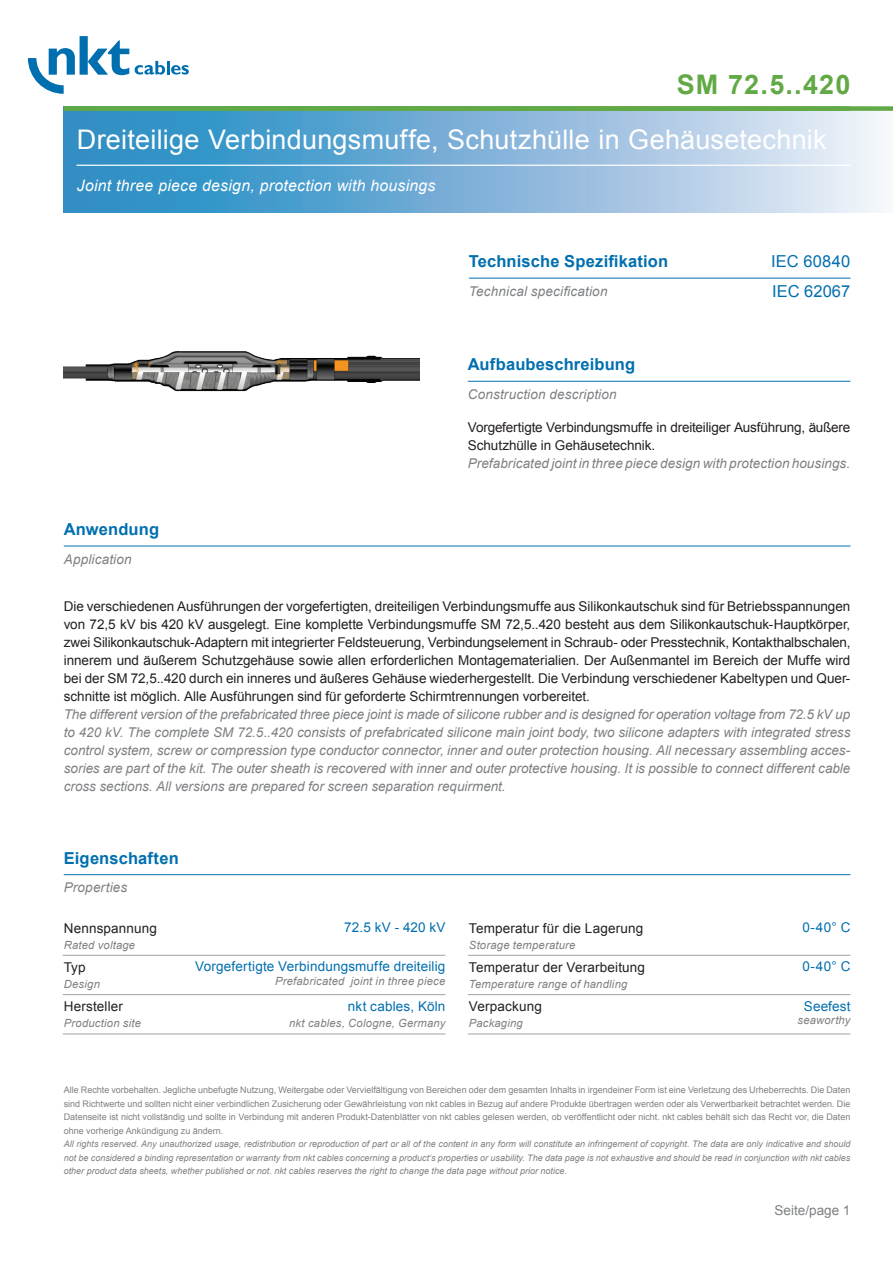
<style>
.page{position:relative;width:893px;height:1263px;background:#fff}
.page>*{position:absolute;margin:0;border:0;box-sizing:border-box;transform-origin:0 0}
.t1{font:27px "Arial";letter-spacing:.01em;color:#fff}
.t2{font:700 27px "Arial";letter-spacing:.04em;color:#61a945}
.t3{font:700 16.5px "Arial";letter-spacing:.01em;color:#006faf}
.t4{font:16.5px "Arial";color:#006faf}
.t5{font:italic 15.75px "Arial";letter-spacing:.02em;color:#fff}
.t6{font:13.5px/18px "Arial";letter-spacing:-.005em;color:#231f20}
.t7{font:italic 13.5px/18px "Arial";letter-spacing:.01em;color:#7e8083;text-align:justify}
.t8{font:13.5px "Arial";letter-spacing:.01em;color:#006faf}
.t9{font:13.5px "Arial";color:#7e8083}
.t10{font:13.5px "Arial";letter-spacing:.015em;color:#231f20}
.t11{font:italic 11.25px "Arial";letter-spacing:.02em;color:#7e8083}
.t12{font:9px/13.5px "Arial";color:#7e8083;text-align:justify}
.t13{font:italic 9px/13.5px "Arial";color:#7e8083;text-align:justify}
</style>
<div class="page">
<svg style="left:28px;top:36px;width:101px;height:58px"></svg>
<svg style="left:135px;top:61px;width:54px;height:14px"></svg>
<svg style="left:64px;top:111px;width:819px;height:102px;background:#81b6da"></svg>
<div style="left:64px;top:106px;width:829px;height:5px;background:#61a945"></div>
<hr style="left:77px;top:165px;width:773px;height:1px;background:#fff">
<hr style="left:468px;top:381px;width:382px;height:1px;background:#006faf">
<hr style="left:64px;top:546px;width:786px;height:1px;background:#006faf">
<hr style="left:64px;top:874px;width:786px;height:1px;background:#006faf">
<hr style="left:63px;top:955px;width:382px;height:1px;background:#a2a3a7">
<hr style="left:63px;top:994px;width:382px;height:1px;background:#a2a3a7">
<hr style="left:63px;top:1034px;width:382px;height:1px;background:#a2a3a7">
<hr style="left:468px;top:955px;width:382px;height:1px;background:#a2a3a7">
<hr style="left:468px;top:994px;width:382px;height:1px;background:#a2a3a7">
<hr style="left:468px;top:1034px;width:382px;height:1px;background:#a2a3a7">
<hr style="left:469px;top:278px;width:381px;height:1px;background:#006faf">
<img style="left:63px;top:351px;width:357px;height:41px">
<h1 class="t2" style="left:677px;top:66px;width:175px">SM 72.5..420</h1>
<h1 class="t1" style="left:77px;top:122px;width:751px">Dreiteilige Verbindungsmuffe, Schutzhülle in Gehäusetechnik</h1>
<p class="t5" style="left:77px;top:176px;width:360px">Joint three piece design, protection with housings</p>
<p class="t3" style="left:469px;top:250px;width:201px">Technische Spezifikation</p>
<p class="t4" style="left:771px;top:251px;width:81px">IEC 60840</p>
<p class="t7" style="left:469px;top:282px;width:140px">Technical specification</p>
<p class="t4" style="left:772px;top:281px;width:79px">IEC 62067</p>
<p class="t3" style="left:64px;top:518px;width:97px">Anwendung</p>
<p class="t7" style="left:64px;top:550px;width:69px">Application</p>
<p class="t3" style="left:468px;top:353px;width:169px">Aufbaubeschreibung</p>
<p class="t7" style="left:468px;top:385px;width:150px">Construction description</p>
<p class="t6" style="left:468px;top:418px;width:384px">Vorgefertigte Verbindungsmuffe in dreiteiliger Ausführung, äußere<br>Schutzhülle in Gehäusetechnik.</p>
<p class="t7" style="left:468px;top:454px;width:384px">Prefabricated joint in three piece design with protection housings.</p>
<p class="t6" style="left:64px;top:597px;width:788px;text-align:justify">Die verschiedenen Ausführungen der vorgefertigten, dreiteiligen Verbindungsmuffe aus Silikonkautschuk sind für Betriebsspannungen von 72,5 kV bis 420 kV ausgelegt. Eine komplette Verbindungsmuffe SM 72,5..420 besteht aus dem Silikonkautschuk-Hauptkörper, zwei Silikonkautschuk-Adaptern mit integrierter Feldsteuerung, Verbindungselement in Schraub- oder Presstechnik, Kontakthalbschalen, innerem und äußerem Schutzgehäuse sowie allen erforderlichen Montagematerialien. Der Außenmantel im Bereich der Muffe wird bei der SM 72,5..420 durch ein inneres und äußeres Gehäuse wiederhergestellt. Die Verbindung verschiedener Kabeltypen und Quer&shy;schnitte ist möglich. Alle Ausführungen sind für geforderte Schirmtrennungen vorbereitet.</p>
<p class="t7" style="left:64px;top:705px;width:788px">The different version of the prefabricated three piece joint is made of silicone rubber and is designed for operation voltage from 72.5 kV up to 420 kV. The complete SM 72.5..420 consists of prefabricated silicone main joint body, two silicone adapters with integrated stress control system, screw or compression type conductor connector, inner and outer protection housing. All necessary assembling acces&shy;sories are part of the kit. The outer sheath is recovered with inner and outer protective housing. It is possible to connect different cable cross sections. All versions are prepared for screen separation requirment.</p>
<p class="t3" style="left:64px;top:847px;width:116px">Eigenschaften</p>
<p class="t7" style="left:64px;top:879px;width:65px">Properties</p>
<p class="t6" style="left:64px;top:919px;width:95px">Nennspannung</p>
<p class="t11" style="left:64px;top:938px;width:73px">Rated voltage</p>
<p class="t6" style="left:64px;top:958px;width:23px">Typ</p>
<p class="t11" style="left:64px;top:977px;width:38px">Design</p>
<p class="t10" style="left:64px;top:997px;width:61px">Hersteller</p>
<p class="t11" style="left:64px;top:1016px;width:79px">Production site</p>
<p class="t8" style="left:344px;top:919px;width:103px">72.5 kV - 420 kV</p>
<p class="t8" style="left:802px;top:919px;width:50px">0-40° C</p>
<p class="t8" style="left:195px;top:958px;width:252px">Vorgefertigte Verbindungsmuffe dreiteilig</p>
<p class="t11" style="left:275px;top:974px;width:172px">Prefabricated joint in three piece</p>
<p class="t6" style="left:469px;top:919px;width:176px">Temperatur für die Lagerung</p>
<p class="t11" style="left:469px;top:938px;width:108px">Storage temperature</p>
<p class="t8" style="left:802px;top:958px;width:50px">0-40° C</p>
<p class="t6" style="left:469px;top:958px;width:178px">Temperatur der Verarbeitung</p>
<p class="t11" style="left:469px;top:977px;width:160px">Temperature range of handling</p>
<p class="t8" style="left:348px;top:997px;width:99px">nkt cables, Köln</p>
<p class="t11" style="left:289px;top:1016px;width:158px">nkt cables, Cologne, Germany</p>
<p class="t6" style="left:469px;top:997px;width:75px">Verpackung</p>
<p class="t11" style="left:469px;top:1016px;width:56px">Packaging</p>
<p class="t8" style="left:804px;top:997px;width:48px">Seefest</p>
<p class="t11" style="left:797px;top:1013px;width:54px">seaworthy</p>
<p class="t12" style="left:64px;top:1083px;width:788px">Alle Rechte vorbehalten. Jegliche unbefugte Nutzung, Weitergabe oder Vervielfältigung von Bereichen oder dem gesamten Inhalts in irgendeiner Form ist eine Verletzung des Urheberrechts. Die Daten sind Richtwerte und sollten nicht einer verbindlichen Zusicherung oder Gewährleistung von nkt cables in Bezug auf andere Produkte übertragen werden oder als Verwertbarkeit betrachtet werden. Die Datenseite ist nicht vollständig und sollte in Verbindung mit anderen Produkt-Datenblätter von nkt cables gelesen werden, ob veröffentlicht oder nicht. nkt cables behält sich das Recht vor, die Daten ohne vorherige Ankündigung zu ändern.</p>
<p class="t13" style="left:64px;top:1137px;width:788px">All rights reserved. Any unauthorized usage, redistribution or reproduction of part or all of the content in any form will constitute an infringement of copyright. The data are only indicative and should not be considered a binding representation or warranty from nkt cables concerning a product‘s properties or usability. The data page is not exhaustive and should be read in conjunction with nkt cables other product data sheets, whether published or not. nkt cables reserves the right to change the data page without prior notice.</p>
<p class="t9" style="left:775px;top:1201px;width:77px">Seite/page 1</p>
</div>
